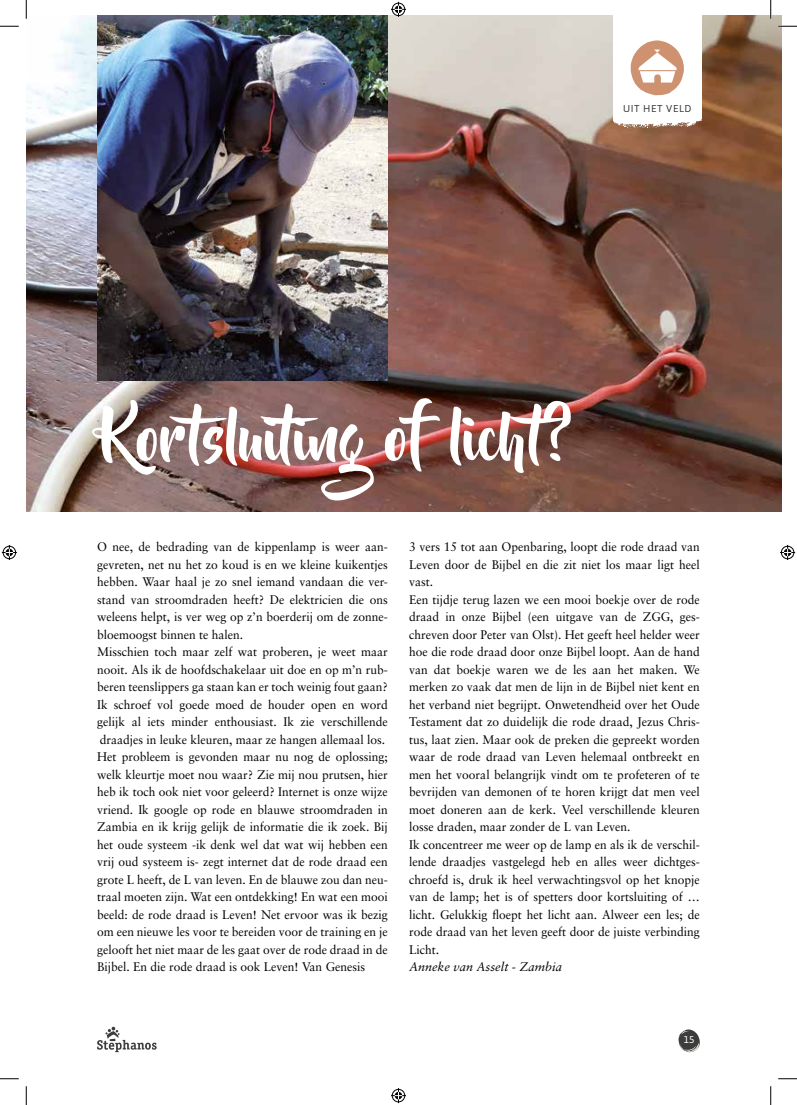
<style>
.page{position:relative;width:797px;height:1105px;background:#fff}
.page>*{position:absolute;margin:0;border:0;box-sizing:border-box;transform-origin:0 0}
.t1{font:61.25px "Beyond The Mountains";color:#fff}
.t2{font:12.5px/17.5px "Sabon";color:#000;scale:.96 1}
.t3{font:italic 12.5px "Sabon";color:#000}
.t4{font:10px "Asap";letter-spacing:.06em;color:#3c3c3b}
.t5{font:10px "Asap";color:#fff}
</style>
<div class="page">
<img style="left:26px;top:16px;width:755px;height:496px">
<img style="left:97px;top:16px;width:291px;height:365px">
<svg style="left:613px;top:119px;width:88px;height:10px"></svg>
<div style="left:613px;top:16px;width:88px;height:103px;background:#fff"></div>
<svg style="left:630px;top:40px;width:54px;height:55px"></svg>
<svg style="left:678px;top:1029px;width:22px;height:23px"></svg>
<svg style="left:97px;top:1027px;width:60px;height:25px"></svg>
<svg style="left:0;top:25px;width:19px;height:2px"></svg>
<svg style="left:778px;top:25px;width:19px;height:2px"></svg>
<svg style="left:0;top:1078px;width:19px;height:1px"></svg>
<svg style="left:778px;top:1078px;width:19px;height:1px"></svg>
<svg style="left:25px;top:0;width:2px;height:19px"></svg>
<svg style="left:25px;top:1086px;width:2px;height:19px"></svg>
<svg style="left:770px;top:0;width:1px;height:19px"></svg>
<svg style="left:770px;top:1086px;width:1px;height:19px"></svg>
<svg style="left:391px;top:2px;width:15px;height:15px"></svg>
<svg style="left:391px;top:1088px;width:15px;height:15px"></svg>
<svg style="left:2px;top:545px;width:15px;height:15px"></svg>
<svg style="left:780px;top:545px;width:15px;height:15px"></svg>
<p class="t4" style="left:623px;top:101px;width:70px">UIT HET VELD</p>
<h1 class="t1" style="left:102px;top:404px;width:482px">Kortsluiting of licht?</h1>
<p class="t2" style="left:97px;top:538px;width:304px">O nee, de bedrading van de kippenlamp is weer aan&shy;gevreten, net nu het zo koud is en we kleine kuikentjes hebben. Waar haal je zo snel iemand vandaan die ver&shy;stand van stroomdraden heeft? De elektricien die ons weleens helpt, is ver weg op z’n boerderij om de zonne&shy;bloemoogst binnen te halen.<br>Misschien toch maar zelf wat proberen, je weet maar nooit. Als ik de hoofdschakelaar uit doe en op m’n rub&shy;beren teenslippers ga staan kan er toch weinig fout gaan?<br>Ik schroef vol goede moed de houder open en word gelijk al iets minder enthousiast. Ik zie verschillende draadjes in leuke kleuren, maar ze hangen allemaal los.<br>Het probleem is gevonden maar nu nog de oplossing; welk kleurtje moet nou waar? Zie mij nou prutsen, hier heb ik toch ook niet voor geleerd? Internet is onze wijze vriend. Ik google op rode en blauwe stroomdraden in Zambia en ik krijg gelijk de informatie die ik zoek. Bij het oude systeem -ik denk wel dat wat wij hebben een vrij oud systeem is- zegt internet dat de rode draad een grote L heeft, de L van leven. En de blauwe zou dan neu&shy;traal moeten zijn. Wat een ontdekking! En wat een mooi beeld: de rode draad is Leven! Net ervoor was ik bezig om een nieuwe les voor te bereiden voor de training en je gelooft het niet maar de les gaat over de rode draad in de Bijbel. En die rode draad is ook Leven! Van Genesis</p>
<p class="t2" style="left:409px;top:538px;width:304px">3 vers 15 tot aan Openbaring, loopt die rode draad van Leven door de Bijbel en die zit niet los maar ligt heel vast.<br>Een tijdje terug lazen we een mooi boekje over de rode draad in onze Bijbel (een uitgave van de ZGG, ges&shy;chreven door Peter van Olst). Het geeft heel helder weer hoe die rode draad door onze Bijbel loopt. Aan de hand van dat boekje waren we de les aan het maken. We merken zo vaak dat men de lijn in de Bijbel niet kent en het verband niet begrijpt. Onwetendheid over het Oude Testament dat zo duidelijk die rode draad, Jezus Chris&shy;tus, laat zien. Maar ook de preken die gepreekt worden waar de rode draad van Leven helemaal ontbreekt en men het vooral belangrijk vindt om te profeteren of te bevrijden van demonen of te horen krijgt dat men veel moet doneren aan de kerk. Veel verschillende kleuren losse draden, maar zonder de L van Leven.<br>Ik concentreer me weer op de lamp en als ik de verschil&shy;lende draadjes vastgelegd heb en alles weer dichtges&shy;chroefd is, druk ik heel verwachtingsvol op het knopje van de lamp; het is of spetters door kortsluiting of … licht. Gelukkig floept het licht aan. Alweer een les; de rode draad van het leven geeft door de juiste verbinding Licht.</p>
<p class="t3" style="left:409px;top:960px;width:154px">Anneke van Asselt - Zambia</p>
<p class="t5" style="left:683px;top:1033px;width:12px">15</p>
</div>
